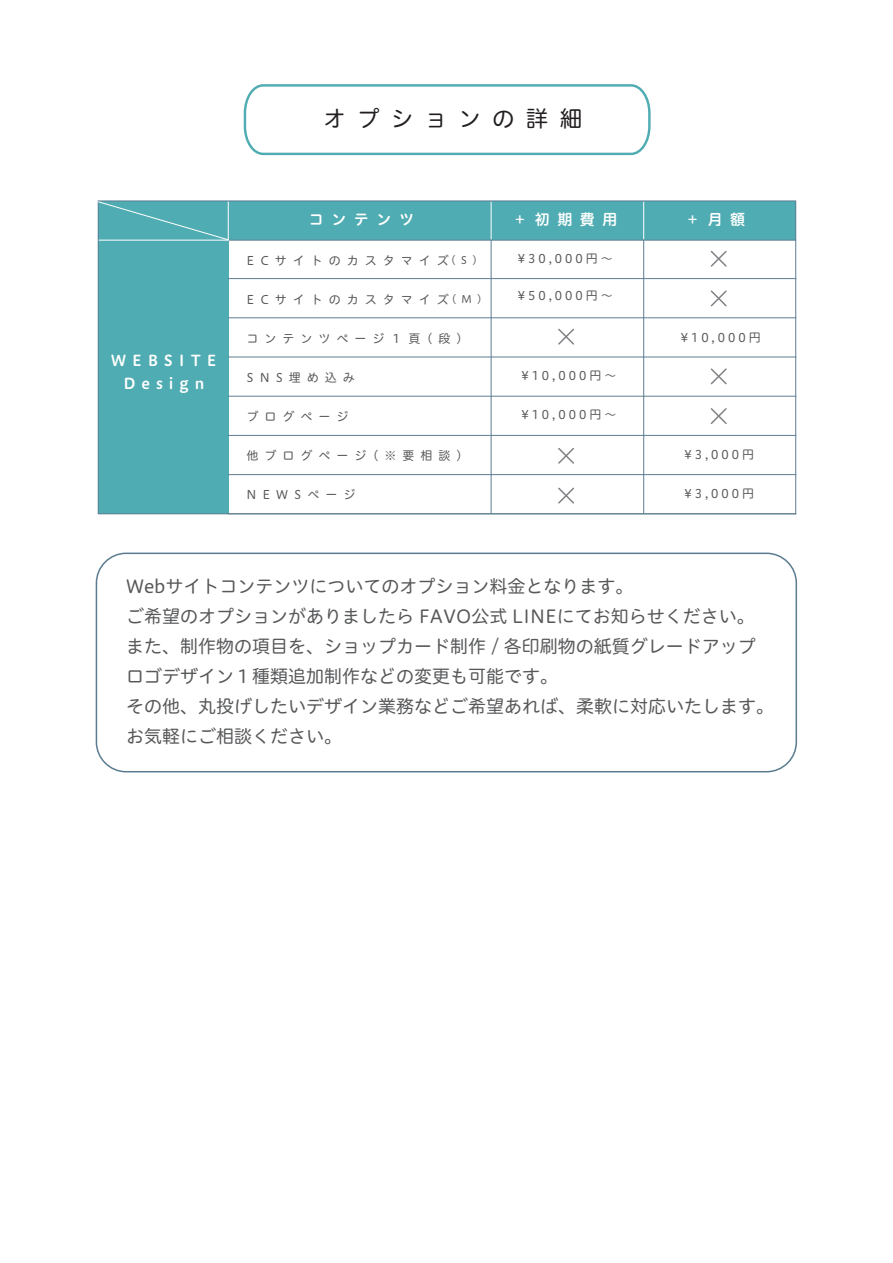
<style>
.page{position:relative;width:893px;height:1263px;background:#fff}
.page>*{position:absolute;margin:0;border:0;box-sizing:border-box;transform-origin:0 0}
.t1{font:22.5px "Hiragino UD Sans R Std W4";letter-spacing:.5em;color:#231f20}
.t2{font:18px/30px "Hiragino UD Sans R Std W4";color:#57585a}
.t3{font:15px/22.5px "Hiragino UD Sans R Std W6";letter-spacing:.4em;color:#fff;text-align:center}
.t4{font:12px "Hiragino UD Sans R Std W4";letter-spacing:.5em;color:#57585a}
.s1{font-size:10.5px}
</style>
<div class="page">
<svg style="left:243px;top:84px;width:408px;height:72px"></svg>
<div style="left:98px;top:202px;width:130px;height:312px;background:#4facb2"></div>
<div style="left:228px;top:201px;width:568px;height:39px;background:#4facb2"></div>
<hr style="left:228px;top:240px;width:568px;height:1px;background:#5d7e91">
<hr style="left:643px;top:202px;width:1px;height:38px;background:#fff">
<hr style="left:643px;top:239px;width:1px;height:275px;background:#5d7e91">
<hr style="left:491px;top:202px;width:1px;height:38px;background:#fff">
<hr style="left:491px;top:239px;width:1px;height:275px;background:#5d7e91">
<hr style="left:228px;top:278px;width:568px;height:1px;background:#5d7e91">
<hr style="left:228px;top:317px;width:568px;height:1px;background:#5d7e91">
<hr style="left:228px;top:357px;width:568px;height:1px;background:#5d7e91">
<hr style="left:228px;top:396px;width:568px;height:1px;background:#5d7e91">
<hr style="left:228px;top:435px;width:568px;height:1px;background:#5d7e91">
<hr style="left:228px;top:474px;width:568px;height:1px;background:#5d7e91">
<svg style="left:97px;top:201px;width:132px;height:40px"></svg>
<hr style="left:228px;top:202px;width:1px;height:39px;background:#fff">
<svg style="left:558px;top:328px;width:16px;height:17px"></svg>
<svg style="left:710px;top:368px;width:17px;height:17px"></svg>
<svg style="left:710px;top:250px;width:17px;height:17px"></svg>
<svg style="left:710px;top:290px;width:17px;height:17px"></svg>
<svg style="left:710px;top:408px;width:17px;height:16px"></svg>
<svg style="left:558px;top:447px;width:16px;height:17px"></svg>
<svg style="left:558px;top:487px;width:16px;height:17px"></svg>
<div style="left:96px;top:553px;width:701px;height:219px;border:2px solid #5b7c90;border-radius:30px"></div>
<p class="t1" style="left:323px;top:101px;width:260px">オプションの詳細</p>
<p class="t3" style="left:111px;top:348px;width:107px">WEBSITE<br>Design</p>
<p class="t3" style="left:309px;top:207px;width:107px">コンテンツ</p>
<p class="t3" style="left:512px;top:207px;width:106px">＋初期費用</p>
<p class="t3" style="left:685px;top:207px;width:61px">＋月額</p>
<p class="t4" style="left:247px;top:251px;width:233px">ECサイトのカスタマイズ<span class="s1">(S)</span></p>
<p class="t4" style="left:247px;top:290px;width:237px">ECサイトのカスタマイズ<span class="s1">(M)</span></p>
<p class="t4" style="left:247px;top:329px;width:224px">コンテンツページ１頁（段）</p>
<p class="t4" style="left:247px;top:368px;width:110px">SNS埋め込み</p>
<p class="t4" style="left:247px;top:407px;width:103px">ブログページ</p>
<p class="t4" style="left:247px;top:446px;width:224px">他ブログページ（※要相談）</p>
<p class="t4" style="left:247px;top:485px;width:110px">NEWSページ</p>
<p class="t4" style="left:518px;top:250px;width:96px">¥30,000円～</p>
<p class="t4" style="left:518px;top:286px;width:96px">¥50,000円～</p>
<p class="t4" style="left:521px;top:366px;width:96px">¥10,000円～</p>
<p class="t4" style="left:521px;top:405px;width:96px">¥10,000円～</p>
<p class="t4" style="left:681px;top:328px;width:81px">¥10,000円</p>
<p class="t4" style="left:684px;top:445px;width:71px">¥3,000円</p>
<p class="t4" style="left:684px;top:484px;width:71px">¥3,000円</p>
<p class="t2" style="left:126px;top:570px;width:650px">Webサイトコンテンツについてのオプション料金となります。<br>ご希望のオプションがありましたら FAVO公式 LINEにてお知らせください。また、制作物の項目を、ショップカード制作 / 各印刷物の紙質グレードアップロゴデザイン１種類追加制作などの変更も可能です。<br>その他、丸投げしたいデザイン業務などご希望あれば、柔軟に対応いたします。お気軽にご相談ください。</p>
</div>
